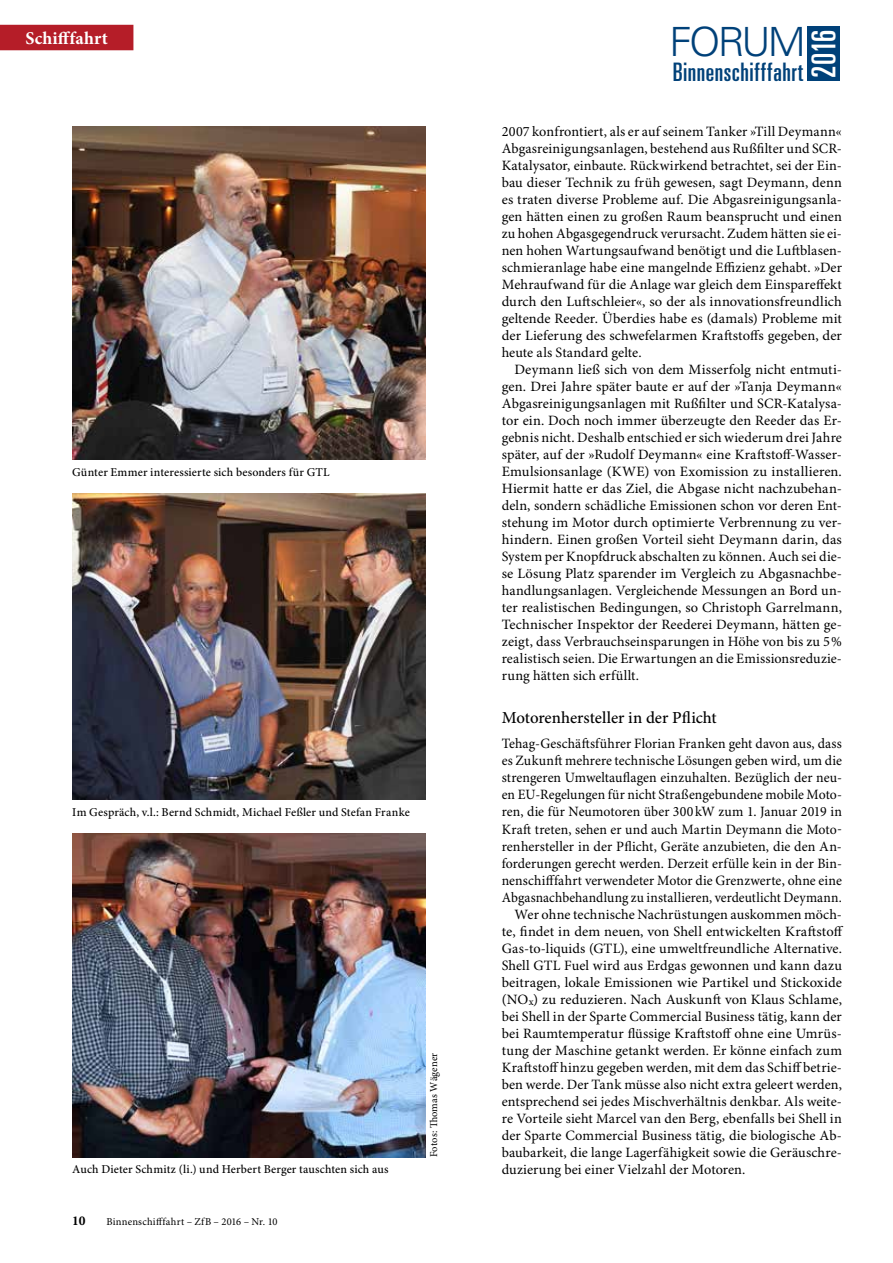
<style>
.page{position:relative;width:893px;height:1263px;background:#fff}
.page>*{position:absolute;margin:0;border:0;box-sizing:border-box;transform-origin:0 0}
.t1{font:300 40.35px "Univers LT Std";letter-spacing:-.07em;color:#004179}
.t2{font:ultra-condensed 33px "Univers LT Std";color:#fff}
.t3{font:ultra-condensed 25.5px "Univers LT Std";letter-spacing:.02em;color:#004179}
.t4{font:700 18px "Minion Pro";letter-spacing:.005em;color:#fff}
.t5{font:500 16.8px "Minion Pro";letter-spacing:-.005em;color:#000}
.t6{font:14.25px/17px "Minion Pro";letter-spacing:.005em;color:#000;text-align:justify}
.t7{font:14.25px "Minion Pro";letter-spacing:.005em;color:#000;scale:.95 1}
.t8{font:14.25px "Minion Pro";letter-spacing:.005em;color:#000;scale:.96 1}
.t9{font:700 13.5px "Minion Pro";color:#000}
.t10{font:500 12px "Minion Pro";letter-spacing:.01em;color:#000}
.t11{font:10.5px "Minion Pro";letter-spacing:.015em;color:#000}
</style>
<div class="page">
<div style="left:0;top:25px;width:133px;height:25px;background:#b51d28"></div>
<img style="left:72px;top:127px;width:353px;height:333px">
<img style="left:72px;top:493px;width:353px;height:306px">
<img style="left:72px;top:833px;width:353px;height:324px">
<div style="left:807px;top:26px;width:33px;height:55px;background:#004179"></div>
<p class="t4" style="left:26px;top:28px;width:84px">Schifffahrt</p>
<p class="t10" style="left:72px;top:465px;width:259px">Günter Emmer interessierte sich besonders für GTL</p>
<p class="t10" style="left:72px;top:805px;width:339px">Im Gespräch, v.l.: Bernd Schmidt, Michael Feßler und Stefan Franke</p>
<p class="t10" style="left:72px;top:1162px;width:318px">Auch Dieter Schmitz (li.) und Herbert Berger tauschten sich aus</p>
<p class="t9" style="left:72px;top:1212px;width:15px">10</p>
<p class="t11" style="left:106px;top:1215px;width:173px">Binnenschifffahrt – ZfB – 2016 – Nr. 10</p>
<p class="t11" style="left:427px;top:1157px;width:106px;rotate:-90deg">Fotos: Thomas Wägener</p>
<h1 class="t1" style="left:670px;top:17px;width:138px">FORUM</h1>
<h3 class="t3" style="left:673px;top:57px;width:132px">Binnenschifffahrt</h3>
<h2 class="t2" style="left:805px;top:78px;width:50px;rotate:-90deg">2016</h2>
<p class="t6" style="left:502px;top:124px;width:342px">2007 konfrontiert, als er auf seinem Tanker »Till Deymann« Abgasreinigungsanlagen, bestehend aus Rußfilter und SCR-Katalysator, einbaute. Rückwirkend betrachtet, sei der Ein&shy;bau dieser Technik zu früh gewesen, sagt Deymann, denn es traten diverse Probleme auf. Die Abgasreinigungsanla&shy;gen hätten einen zu großen Raum beansprucht und einen zu hohen Abgasgegendruck verursacht. Zudem hätten sie ei&shy;nen hohen Wartungsaufwand benötigt und die Luftblasen&shy;schmieranlage habe eine mangelnde Effizienz gehabt. »Der Mehraufwand für die Anlage war gleich dem Einspareffekt durch den Luftschleier«, so der als innovationsfreundlich geltende Reeder. Überdies habe es (damals) Probleme mit der Lieferung des schwefelarmen Kraftstoffs gegeben, der heute als Standard gelte.</p>
<p class="t6" style="left:502px;top:362px;width:342px;text-indent:13px">Deymann ließ sich von dem Misserfolg nicht entmuti&shy;gen. Drei Jahre später baute er auf der »Tanja Deymann« Abgasreinigungsanlagen mit Rußfilter und SCR-Katalysa&shy;tor ein. Doch noch immer überzeugte den Reeder das Er&shy;gebnis nicht. Deshalb entschied er sich wiederum drei Jahre später, auf der »Rudolf Deymann« eine Kraftstoff-Wasser-Emulsionsanlage (KWE) von Exomission zu installieren.<br>Hiermit hatte er das Ziel, die Abgase nicht nachzubehan&shy;deln, sondern schädliche Emissionen schon vor deren Ent&shy;stehung im Motor durch optimierte Verbrennung zu ver&shy;hindern. Einen großen Vorteil sieht Deymann darin, das System per Knopfdruck abschalten zu können. Auch sei die&shy;se Lösung Platz sparender im Vergleich zu Abgasnachbe&shy;handlungsanlagen. Vergleichende Messungen an Bord un&shy;ter realistischen Bedingungen, so Christoph Garrelmann, Technischer Inspektor der Reederei Deymann, hätten ge&shy;zeigt, dass Verbrauchseinsparungen in Höhe von bis zu 5% realistisch seien. Die Erwartungen an die Emissionsreduzie&shy;rung hätten sich erfüllt.</p>
<p class="t5" style="left:502px;top:708px;width:217px">Motorenhersteller in der Pflicht</p>
<p class="t6" style="left:502px;top:736px;width:342px">Tehag-Geschäftsführer Florian Franken geht davon aus, dass</p>
<p class="t6" style="left:502px;top:753px;width:342px">es Zukunft mehrere technische Lösungen geben wird, um die</p>
<p class="t6" style="left:502px;top:770px;width:342px">strengeren Umweltauflagen einzuhalten. Bezüglich der neu-</p>
<p class="t8" style="left:502px;top:786px;width:356px">en EU-Regelungen für nicht Straßengebundene mobile Moto-</p>
<p class="t6" style="left:502px;top:804px;width:342px">ren, die für Neumotoren über 300 kW zum 1. Januar 2019 in</p>
<p class="t6" style="left:502px;top:821px;width:342px">Kraft treten, sehen er und auch Martin Deymann die Moto-</p>
<p class="t6" style="left:502px;top:838px;width:342px">renhersteller in der Pflicht, Geräte anzubieten, die den An-</p>
<p class="t6" style="left:502px;top:855px;width:342px">forderungen gerecht werden. Derzeit erfülle kein in der Bin-</p>
<p class="t6" style="left:502px;top:872px;width:342px">nenschifffahrt verwendeter Motor die Grenzwerte, ohne eine</p>
<p class="t7" style="left:502px;top:888px;width:360px">Abgasnachbehandlung zu installieren, verdeutlicht Deymann.</p>
<p class="t6" style="left:514px;top:906px;width:329px">Wer ohne technische Nachrüstungen auskommen möch-</p>
<p class="t6" style="left:502px;top:923px;width:343px">te, findet in dem neuen, von Shell entwickelten Kraftstoff</p>
<p class="t6" style="left:502px;top:940px;width:342px">Gas-to-liquids (GTL), eine umweltfreundliche Alternative.</p>
<p class="t6" style="left:502px;top:957px;width:342px">Shell GTL Fuel wird aus Erdgas gewonnen und kann dazu</p>
<p class="t6" style="left:502px;top:974px;width:342px">beitragen, lokale Emissionen wie Partikel und Stickoxide</p>
<p class="t6" style="left:502px;top:991px;width:342px">(NO<sub>x</sub>) zu reduzieren. Nach Auskunft von Klaus Schlame,</p>
<p class="t6" style="left:502px;top:1008px;width:342px">bei Shell in der Sparte Commercial Business tätig, kann der</p>
<p class="t6" style="left:502px;top:1025px;width:342px">bei Raumtemperatur flüssige Kraftstoff ohne eine Umrüs-</p>
<p class="t6" style="left:502px;top:1042px;width:342px">tung der Maschine getankt werden. Er könne einfach zum</p>
<p class="t6" style="left:502px;top:1059px;width:342px">Kraftstoff hinzu gegeben werden, mit dem das Schiff betrie-</p>
<p class="t6" style="left:502px;top:1076px;width:342px">ben werde. Der Tank müsse also nicht extra geleert werden,</p>
<p class="t6" style="left:502px;top:1093px;width:342px">entsprechend sei jedes Mischverhältnis denkbar. Als weite-</p>
<p class="t6" style="left:502px;top:1110px;width:342px">re Vorteile sieht Marcel van den Berg, ebenfalls bei Shell in</p>
<p class="t6" style="left:502px;top:1127px;width:342px">der Sparte Commercial Business tätig, die biologische Ab-</p>
<p class="t6" style="left:502px;top:1144px;width:342px">baubarkeit, die lange Lagerfähigkeit sowie die Geräuschre-</p>
<p class="t6" style="left:502px;top:1161px;width:245px">duzierung bei einer Vielzahl der Motoren.</p>
</div>
